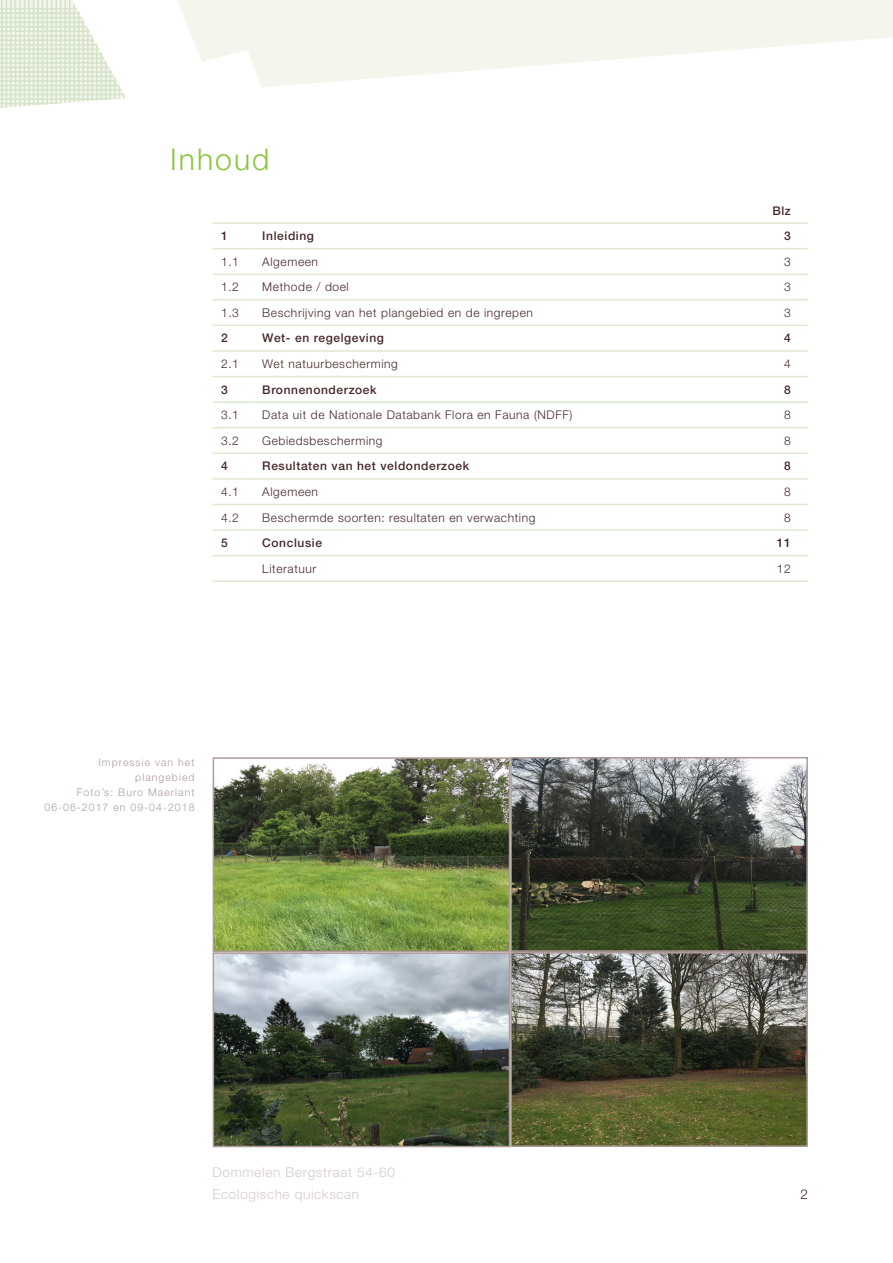
<style>
.page{position:relative;width:893px;height:1263px;background:#fff}
.page>*{position:absolute;margin:0;border:0;box-sizing:border-box;transform-origin:0 0}
.t1{font:300 30px "Helvetica Neue LT Pro";letter-spacing:.07em;color:#8bc63e}
.t2{font:300 13.5px/22.5px "Helvetica Neue LT Pro";letter-spacing:.05em;color:#d6caca}
.pagina_titel_onderaa{font:300 13.5px "Helvetica Neue LT Pro";color:#472829}
.tekst_tabel{font:300 12px "Helvetica Neue LT Pro";letter-spacing:.05em;color:#472829}
.tekst_tabel-2{font:500 12px "Helvetica Neue LT Pro";letter-spacing:.05em;color:#472829}
.bijschrift{font:300 10.5px/15px "Helvetica Neue LT Pro";letter-spacing:.1em;color:#b19c9c;text-align:right}
</style>
<div class="page">
<svg style="left:125px;top:0;width:768px;height:98px;fill:#f2f6ec"></svg>
<svg style="left:0;top:0;width:125px;height:108px"></svg>
<hr style="left:213px;top:222px;width:41px;height:2px;background:#dee9d0">
<hr style="left:254px;top:222px;width:468px;height:2px;background:#dee9d0">
<hr style="left:722px;top:222px;width:86px;height:2px;background:#dee9d0">
<hr style="left:213px;top:248px;width:41px;height:1px;background:#dee9d0">
<hr style="left:254px;top:248px;width:468px;height:1px;background:#dee9d0">
<hr style="left:722px;top:248px;width:86px;height:1px;background:#dee9d0">
<hr style="left:213px;top:273px;width:41px;height:2px;background:#dee9d0">
<hr style="left:254px;top:273px;width:468px;height:2px;background:#dee9d0">
<hr style="left:722px;top:273px;width:86px;height:2px;background:#dee9d0">
<hr style="left:213px;top:299px;width:41px;height:2px;background:#dee9d0">
<hr style="left:254px;top:299px;width:468px;height:2px;background:#dee9d0">
<hr style="left:722px;top:299px;width:86px;height:2px;background:#dee9d0">
<hr style="left:213px;top:325px;width:41px;height:1px;background:#dee9d0">
<hr style="left:254px;top:325px;width:468px;height:1px;background:#dee9d0">
<hr style="left:722px;top:325px;width:86px;height:1px;background:#dee9d0">
<hr style="left:213px;top:350px;width:41px;height:2px;background:#dee9d0">
<hr style="left:254px;top:350px;width:468px;height:2px;background:#dee9d0">
<hr style="left:722px;top:350px;width:86px;height:2px;background:#dee9d0">
<hr style="left:213px;top:376px;width:41px;height:1px;background:#dee9d0">
<hr style="left:254px;top:376px;width:468px;height:1px;background:#dee9d0">
<hr style="left:722px;top:376px;width:86px;height:1px;background:#dee9d0">
<hr style="left:213px;top:401px;width:41px;height:2px;background:#dee9d0">
<hr style="left:254px;top:401px;width:468px;height:2px;background:#dee9d0">
<hr style="left:722px;top:401px;width:86px;height:2px;background:#dee9d0">
<hr style="left:213px;top:427px;width:41px;height:1px;background:#dee9d0">
<hr style="left:254px;top:427px;width:468px;height:1px;background:#dee9d0">
<hr style="left:722px;top:427px;width:86px;height:1px;background:#dee9d0">
<hr style="left:213px;top:453px;width:41px;height:1px;background:#dee9d0">
<hr style="left:254px;top:453px;width:468px;height:1px;background:#dee9d0">
<hr style="left:722px;top:453px;width:86px;height:1px;background:#dee9d0">
<hr style="left:213px;top:478px;width:41px;height:2px;background:#dee9d0">
<hr style="left:254px;top:478px;width:468px;height:2px;background:#dee9d0">
<hr style="left:722px;top:478px;width:86px;height:2px;background:#dee9d0">
<hr style="left:213px;top:504px;width:41px;height:1px;background:#dee9d0">
<hr style="left:254px;top:504px;width:468px;height:1px;background:#dee9d0">
<hr style="left:722px;top:504px;width:86px;height:1px;background:#dee9d0">
<hr style="left:213px;top:529px;width:41px;height:2px;background:#dee9d0">
<hr style="left:254px;top:529px;width:468px;height:2px;background:#dee9d0">
<hr style="left:722px;top:529px;width:86px;height:2px;background:#dee9d0">
<hr style="left:213px;top:555px;width:41px;height:1px;background:#dee9d0">
<hr style="left:254px;top:555px;width:468px;height:1px;background:#dee9d0">
<hr style="left:722px;top:555px;width:86px;height:1px;background:#dee9d0">
<hr style="left:213px;top:580px;width:41px;height:2px;background:#dee9d0">
<hr style="left:254px;top:580px;width:468px;height:2px;background:#dee9d0">
<hr style="left:722px;top:580px;width:86px;height:2px;background:#dee9d0">
<img style="left:216px;top:760px;width:291px;height:189px">
<div style="left:213px;top:757px;width:297px;height:195px;border:2px solid #b19c9c"></div>
<img style="left:513px;top:760px;width:292px;height:189px">
<div style="left:510px;top:757px;width:298px;height:195px;border:2px solid #b19c9c"></div>
<img style="left:216px;top:955px;width:291px;height:189px">
<div style="left:213px;top:952px;width:297px;height:195px;border:2px solid #b19c9c"></div>
<img style="left:513px;top:955px;width:292px;height:189px">
<div style="left:510px;top:952px;width:298px;height:195px;border:2px solid #b19c9c"></div>
<p class="t1" style="left:170px;top:141px;width:101px">Inhoud</p>
<p class="tekst_tabel-2" style="left:772px;top:203px;width:20px">Blz</p>
<p class="tekst_tabel-2" style="left:221px;top:229px;width:8px">1</p>
<p class="tekst_tabel-2" style="left:262px;top:229px;width:53px">Inleiding</p>
<p class="tekst_tabel-2" style="left:784px;top:229px;width:8px">3</p>
<p class="tekst_tabel" style="left:221px;top:254px;width:19px">1.1</p>
<p class="tekst_tabel" style="left:262px;top:254px;width:57px">Algemeen</p>
<p class="tekst_tabel" style="left:784px;top:254px;width:8px">3</p>
<p class="tekst_tabel" style="left:221px;top:280px;width:19px">1.2</p>
<p class="tekst_tabel" style="left:262px;top:280px;width:88px">Methode / doel</p>
<p class="tekst_tabel" style="left:784px;top:280px;width:8px">3</p>
<p class="tekst_tabel" style="left:221px;top:305px;width:19px">1.3</p>
<p class="tekst_tabel" style="left:262px;top:305px;width:272px">Beschrijving van het plangebied en de ingrepen</p>
<p class="tekst_tabel" style="left:784px;top:305px;width:8px">3</p>
<p class="tekst_tabel-2" style="left:221px;top:331px;width:8px">2</p>
<p class="tekst_tabel-2" style="left:262px;top:331px;width:123px">Wet- en regelgeving</p>
<p class="tekst_tabel-2" style="left:784px;top:331px;width:8px">4</p>
<p class="tekst_tabel" style="left:221px;top:356px;width:19px">2.1</p>
<p class="tekst_tabel" style="left:262px;top:356px;width:137px">Wet natuurbescherming</p>
<p class="tekst_tabel" style="left:784px;top:356px;width:8px">4</p>
<p class="tekst_tabel-2" style="left:221px;top:382px;width:8px">3</p>
<p class="tekst_tabel-2" style="left:262px;top:382px;width:116px">Bronnenonderzoek</p>
<p class="tekst_tabel-2" style="left:784px;top:382px;width:8px">8</p>
<p class="tekst_tabel" style="left:221px;top:408px;width:19px">3.1</p>
<p class="tekst_tabel" style="left:262px;top:408px;width:312px">Data uit de Nationale Databank Flora en Fauna (NDFF)</p>
<p class="tekst_tabel" style="left:784px;top:408px;width:8px">8</p>
<p class="tekst_tabel" style="left:221px;top:433px;width:19px">3.2</p>
<p class="tekst_tabel" style="left:262px;top:433px;width:122px">Gebiedsbescherming</p>
<p class="tekst_tabel" style="left:784px;top:433px;width:8px">8</p>
<p class="tekst_tabel-2" style="left:221px;top:459px;width:8px">4</p>
<p class="tekst_tabel-2" style="left:262px;top:459px;width:208px">Resultaten van het veldonderzoek</p>
<p class="tekst_tabel-2" style="left:784px;top:459px;width:8px">8</p>
<p class="tekst_tabel" style="left:221px;top:484px;width:19px">4.1</p>
<p class="tekst_tabel" style="left:262px;top:484px;width:57px">Algemeen</p>
<p class="tekst_tabel" style="left:784px;top:484px;width:8px">8</p>
<p class="tekst_tabel" style="left:221px;top:510px;width:19px">4.2</p>
<p class="tekst_tabel" style="left:262px;top:510px;width:275px">Beschermde soorten: resultaten en verwachting</p>
<p class="tekst_tabel" style="left:784px;top:510px;width:8px">8</p>
<p class="tekst_tabel-2" style="left:221px;top:536px;width:8px">5</p>
<p class="tekst_tabel-2" style="left:262px;top:536px;width:61px">Conclusie</p>
<p class="tekst_tabel-2" style="left:777px;top:536px;width:15px">11</p>
<p class="tekst_tabel" style="left:262px;top:561px;width:56px">Literatuur</p>
<p class="tekst_tabel" style="left:777px;top:561px;width:15px">12</p>
<p class="bijschrift" style="left:77px;top:755px;width:119px">Impressie van het plangebied<br>Foto’s: Buro Maerlant</p>
<p class="bijschrift" style="left:45px;top:800px;width:152px">06-06-2017 en 09-04-2018</p>
<p class="t2" style="left:213px;top:1160px;width:184px">Dommelen Bergstraat 54-60<br>Ecologische quickscan</p>
<p class="pagina_titel_onderaa" style="left:800px;top:1186px;width:9px">2</p>
</div>
